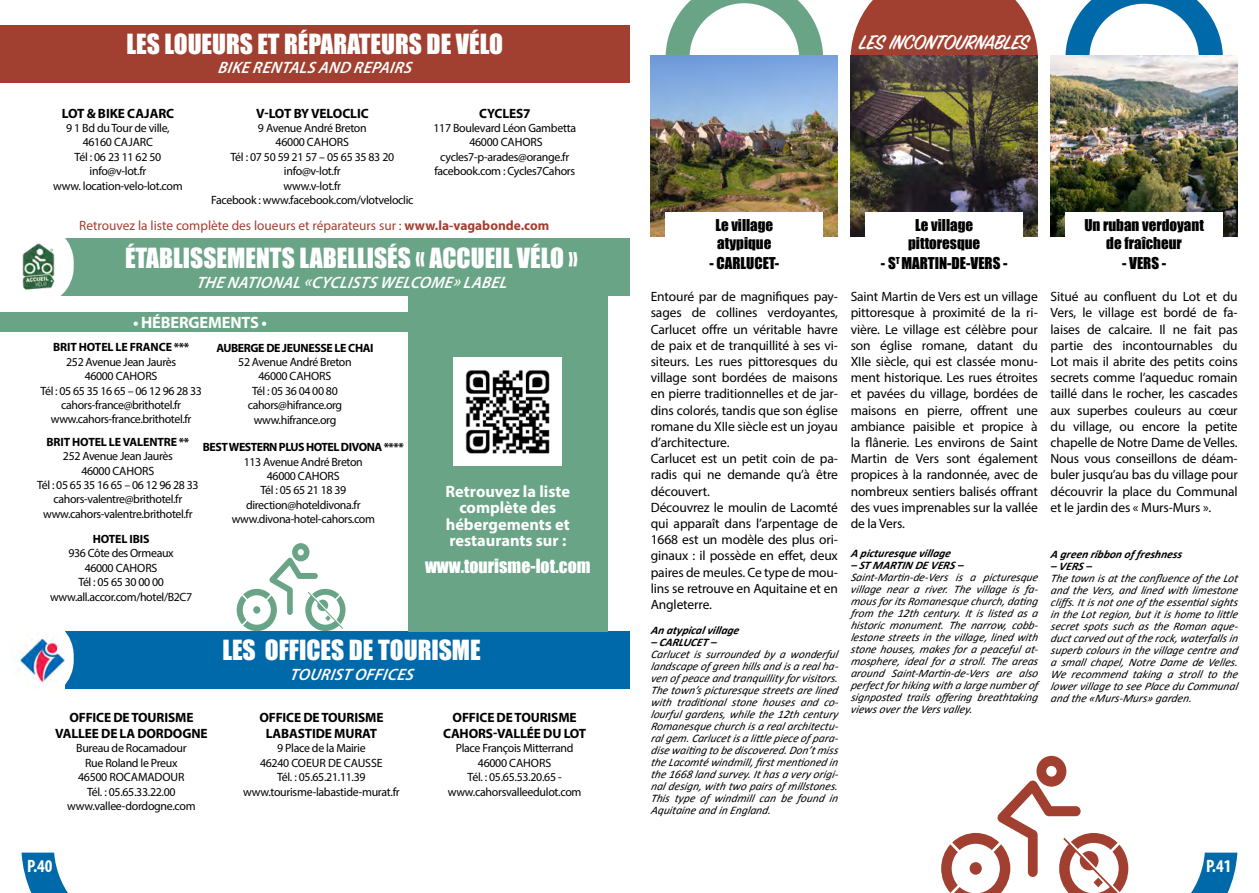
<style>
.page{position:relative;width:1259px;height:893px;background:#fff}
.page>*{position:absolute;margin:0;border:0;box-sizing:border-box;transform-origin:0 0}
.t1{font:25.5px "Impact";color:#fff}
.t2{font:600 22.5px "Sign Painter House Script";letter-spacing:-.02em;color:#fff}
.t3{font:18px "Impact";color:#fff}
.t4{font:700 condensed 18px "Myriad Pro";color:#fff}
.t5{font:700 16.5px/16.5px "Myriad Pro";color:#fff;text-align:center}
.t6{font:italic 600 16.5px "Myriad Pro";letter-spacing:.02em;color:#fff}
.t7{font:15px/18px "Impact";color:#000;text-align:center}
.t8{font:13.5px/16.2px "Myriad Pro";letter-spacing:-.01em;color:#000;text-align:justify}
.t9{font:700 13.5px/16.2px "Myriad Pro";letter-spacing:-.01em;color:#000;text-align:center}
.t10{font:13.5px "Myriad Pro";color:#a14030}
.t11{font:12px/14.4px "Myriad Pro";letter-spacing:-.025em;color:#000;text-align:center}
.t12{font:700 12px "Myriad Pro";letter-spacing:-.03em;color:#000}
.t13{font:700 12px "Myriad Pro";letter-spacing:-.01em;color:#000}
.t14{font:italic 11.55px/12px "Calibri";letter-spacing:-.01em;color:#000;text-align:justify}
.t15{font:italic 700 11.55px "Calibri";color:#000}
.s1{font-weight:700}
</style>
<div class="page">
<svg style="left:1065px;top:0;width:157px;height:55px"></svg>
<svg style="left:850px;top:0;width:187px;height:55px;background:#a84f40"></svg>
<img style="left:651px;top:55px;width:187px;height:182px">
<img style="left:850px;top:55px;width:187px;height:182px">
<img style="left:1050px;top:55px;width:187px;height:182px">
<div style="left:665px;top:212px;width:158px;height:65px;background:#fff"></div>
<div style="left:865px;top:212px;width:158px;height:65px;background:#fff"></div>
<div style="left:1065px;top:212px;width:157px;height:65px;background:#fff"></div>
<svg style="left:665px;top:0;width:158px;height:55px"></svg>
<div style="left:0;top:25px;width:629px;height:58px;background:#a14030"></div>
<div style="left:0;top:238px;width:629px;height:58px;background:#6aa487"></div>
<svg style="left:0;top:238px;width:74px;height:58px;background:#f2f7f4"></svg>
<img style="left:19px;top:240px;width:38px;height:51px">
<div style="left:0;top:631px;width:629px;height:58px;background:#0069aa"></div>
<svg style="left:0;top:631px;width:74px;height:58px"></svg>
<img style="left:10px;top:632px;width:54px;height:57px">
<div style="left:0;top:312px;width:407px;height:20px;background:#6aa487"></div>
<div style="left:408px;top:296px;width:200px;height:336px;background:#6aa487"></div>
<svg style="left:22px;top:853px;width:46px;height:40px"></svg>
<svg style="left:237px;top:543px;width:108px;height:88px"></svg>
<div style="left:253px;top:606px;width:7px;height:8px;background:#6aa487;border-radius:50%"></div>
<svg style="left:941px;top:756px;width:296px;height:137px"></svg>
<div style="left:969px;top:862px;width:12px;height:13px;background:#a14030;border-radius:50%"></div>
<img style="left:454px;top:358px;width:108px;height:108px">
<h1 class="t1" style="left:126px;top:24px;width:378px">LES LOUEURS ET RÉPARATEURS DE VÉLO</h1>
<p class="t6" style="left:218px;top:57px;width:199px">BIKE RENTALS AND REPAIRS</p>
<p class="t9" style="left:62px;top:105px;width:114px">LOT &amp; BIKE CAJARC</p>
<p class="t11" style="left:53px;top:121px;width:131px">9 1 Bd du Tour de ville,<br>46160 CAJARC<br>Tél : 06 23 11 62 50 info@v-lot.fr<br>www. location-velo-lot.com</p>
<p class="t9" style="left:256px;top:105px;width:114px">V-LOT BY VELOCLIC</p>
<p class="t11" style="left:211px;top:121px;width:204px">9 Avenue André Breton<br>46000 CAHORS<br>Tél : 07 50 59 21 57 – 05 65 35 83 20 info@v-lot.fr<br>www.v-lot.fr<br>Facebook : www.facebook.com/vlotveloclic</p>
<p class="t9" style="left:479px;top:105px;width:53px">CYCLES7</p>
<p class="t11" style="left:433px;top:121px;width:144px">117 Boulevard Léon Gambetta<br>46000 CAHORS cycles7-p-arades@orange.fr facebook.com : Cycles7Cahors</p>
<p class="t10" style="left:79px;top:217px;width:471px">Retrouvez la liste complète des loueurs et réparateurs sur : <span class="s1">www.la-vagabonde.com</span></p>
<h1 class="t1" style="left:125px;top:238px;width:454px">ÉTABLISSEMENTS LABELLISÉS « ACCUEIL VÉLO »</h1>
<p class="t6" style="left:196px;top:272px;width:315px">THE NATIONAL «CYCLISTS WELCOME» LABEL</p>
<p class="t5" style="left:133px;top:314px;width:135px">• HÉBERGEMENTS •</p>
<p class="t13" style="left:53px;top:340px;width:138px">BRIT HOTEL LE FRANCE ***</p>
<p class="t11" style="left:40px;top:354px;width:163px">252 Avenue Jean Jaurès<br>46000 CAHORS<br>Tél : 05 65 35 16 65 – 06 12 96 28 33 cahors-france@brithotel.fr www.cahors-france.brithotel.fr</p>
<p class="t12" style="left:216px;top:340px;width:159px">AUBERGE DE JEUNESSE LE CHAI</p>
<p class="t11" style="left:238px;top:355px;width:115px">52 Avenue André Breton<br>46000 CAHORS<br>Tél : 05 36 04 00 80 cahors@hifrance.org www.hifrance.org</p>
<p class="t13" style="left:46px;top:434px;width:144px">BRIT HOTEL LE VALENTRE **</p>
<p class="t11" style="left:37px;top:449px;width:163px">252 Avenue Jean Jaurès<br>46000 CAHORS<br>Tél : 05 65 35 16 65 – 06 12 96 28 33 cahors-valentre@brithotel.fr www.cahors-valentre.brithotel.fr</p>
<p class="t12" style="left:203px;top:439px;width:202px">BEST WESTERN PLUS HOTEL DIVONA ****</p>
<p class="t11" style="left:232px;top:454px;width:145px">113 Avenue André Breton<br>46000 CAHORS<br>Tél : 05 65 21 18 39 direction@hoteldivona.fr www.divona-hotel-cahors.com</p>
<p class="t13" style="left:93px;top:531px;width:58px">HOTEL IBIS</p>
<p class="t11" style="left:50px;top:546px;width:144px">936 Côte des Ormeaux<br>46000 CAHORS<br>Tél : 05 65 30 00 00 www.all.accor.com/hotel/B2C7</p>
<p class="t5" style="left:445px;top:482px;width:126px">Retrouvez la liste complète des hébergements et restaurants sur :</p>
<h3 class="t3" style="left:425px;top:552px;width:167px">www.tourisme-lot.com</h3>
<p class="t9" style="left:55px;top:709px;width:154px">OFFICE DE TOURISME<br>VALLEE DE LA DORDOGNE</p>
<p class="t11" style="left:67px;top:741px;width:130px">Bureau de Rocamadour<br>Rue Roland le Preux<br>46500 ROCAMADOUR<br>Tél. : 05.65.33.22.00 www.vallee-dordogne.com</p>
<h1 class="t1" style="left:222px;top:630px;width:260px">LES OFFICES DE TOURISME</h1>
<p class="t6" style="left:290px;top:664px;width:128px">TOURIST OFFICES</p>
<p class="t9" style="left:259px;top:709px;width:126px">OFFICE DE TOURISME<br>LABASTIDE MURAT</p>
<p class="t11" style="left:243px;top:741px;width:158px">9 Place de la Mairie<br>46240 COEUR DE CAUSSE<br>Tél. : 05.65.21.11.39 www.tourisme-labastide-murat.fr</p>
<p class="t9" style="left:443px;top:709px;width:145px">OFFICE DE TOURISME<br>CAHORS-VALLÉE DU LOT</p>
<p class="t11" style="left:448px;top:741px;width:135px">Place François Mitterrand<br>46000 CAHORS<br>Tél. : 05.65.53.20.65 - www.cahorsvalleedulot.com</p>
<h3 class="t4" style="left:27px;top:854px;width:27px">P.40</h3>
<p class="t7" style="left:715px;top:216px;width:59px;text-align:left">Le village atypique</p>
<p class="t7" style="left:709px;top:253px;width:71px">- CARLUCET-</p>
<h2 class="t2" style="left:859px;top:28px;width:172px">LES INCONTOURNABLES</h2>
<p class="t7" style="left:908px;top:216px;width:74px">Le village pittoresque</p>
<p class="t7" style="left:881px;top:253px;width:128px">- S<sup>T</sup> MARTIN-DE-VERS -</p>
<p class="t7" style="left:1084px;top:216px;width:121px">Un ruban verdoyant de fraîcheur</p>
<p class="t7" style="left:1122px;top:253px;width:46px">- VERS -</p>
<p class="t8" style="left:651px;top:288px;width:189px;text-align:left">Entouré par de magnifiques pay&shy;sages de collines verdoyantes,<br>Carlucet offre un véritable havre de paix et de tranquillité à ses vi&shy;siteurs. Les rues pittoresques du village sont bordées de maisons en pierre traditionnelles et de jar&shy;dins colorés, tandis que son église romane du XIIe siècle est un joyau d’architecture.<br>Carlucet est un petit coin de pa&shy;radis qui ne demande qu’à être découvert.<br>Découvrez le moulin de Lacomté qui apparaît dans l’arpentage de<br>1668 est un modèle des plus ori&shy;ginaux : il possède en effet, deux paires de meules. Ce type de mou&shy;lins se retrouve en Aquitaine et en<br>Angleterre.</p>
<p class="t8" style="left:850px;top:288px;width:189px">Saint Martin de Vers est un village pittoresque à proximité de la ri&shy;vière. Le village est célèbre pour son église romane, datant du XIIe siècle, qui est classée monu&shy;ment historique. Les rues étroites et pavées du village, bordées de maisons en pierre, offrent une ambiance paisible et propice à la flânerie. Les environs de Saint Martin de Vers sont également propices à la randonnée, avec de nombreux sentiers balisés offrant des vues imprenables sur la vallée de la Vers.</p>
<p class="t8" style="left:1050px;top:288px;width:189px">Situé au confluent du Lot et du Vers, le village est bordé de fa&shy;laises de calcaire. Il ne fait pas partie des incontournables du Lot mais il abrite des petits coins secrets comme l’aqueduc romain taillé dans le rocher, les cascades aux superbes couleurs au cœur du village, ou encore la petite chapelle de Notre Dame de Velles.<br>Nous vous conseillons de déam&shy;buler jusqu’au bas du village pour découvrir la place du Communal et le jardin des « Murs-Murs ».</p>
<p class="t15" style="left:850px;top:546px;width:104px">A p icturesque village</p>
<p class="t15" style="left:850px;top:558px;width:117px">– ST MARTIN DE VERS –</p>
<p class="t14" style="left:850px;top:571px;width:191px;text-align:left">Saint-Martin-de-Vers is a picturesque village near a river. The village is fa&shy;mousforitsRomanesque church, dating from the 12th century. It is listed as a historic monument. The narrow, cobb&shy;lestone streets in the village, lined with stone houses, makes for a peaceful at&shy;mosphere, ideal for a stroll. The areas around Saint-Martin-de-Vers are also perfectforhiking with a large numberof signposted trails offering breathtaking viewsoverthe Versvalley.</p>
<p class="t15" style="left:1050px;top:547px;width:135px">A green ribbon of freshness</p>
<p class="t15" style="left:1050px;top:559px;width:45px">– VERS –</p>
<p class="t14" style="left:1050px;top:572px;width:191px">The town isatthe confluence of the Lot and the Vers, and lined with limestone cliffs.Itisnotone of the essentialsights in the Lotregion, butitishome to little secret spots such as the Roman aque&shy;ductcarved outof the rock, waterfallsin superb colours in the village centre and a small chapel, Notre Dame de Velles.<br>We recommend taking a stroll to the lowervillage to see Place du Communal and the «Murs-Murs» garden.</p>
<p class="t15" style="left:651px;top:623px;width:92px">An atyp icalvillage</p>
<p class="t15" style="left:651px;top:635px;width:70px">– CARLUCET –</p>
<p class="t14" style="left:651px;top:648px;width:191px">Carlucet is surrounded by a wonderful landscape of green hillsand isa realha&shy;ven of peace and tranquillity forvisitors.<br>The town’spicturesque streetsare lined with traditional stone houses and co&shy;lourful gardens, while the 12th century Romanesque church isa realarchitectu&shy;ralgem.Carlucetisa little piece of para&shy;dise waiting to be discovered.Don’tmiss the Lacomté windmill, firstmentioned in the 1668 land survey.Ithasa very origi&shy;naldesign, with two pairsof millstones.<br>This type of windmill can be found in Aquitaine and in England.</p>
<h3 class="t4" style="left:1206px;top:854px;width:27px">P.41</h3>
</div>
